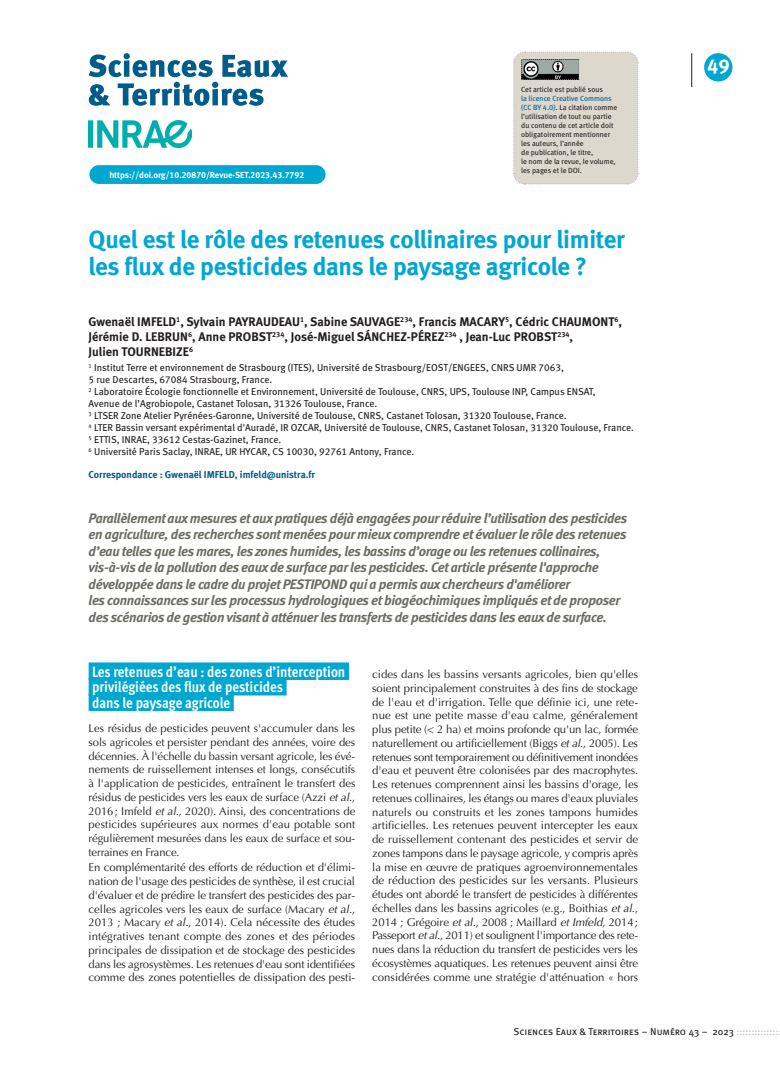
<style>
.page{position:relative;width:780px;height:1088px;background:#fff}
.page>*{position:absolute;margin:0;border:0;box-sizing:border-box;transform-origin:0 0}
.t1{font:700 25px/27.5px "Meta Bold LF Roman";letter-spacing:-.01em;color:#00a7d1}
.t2{font:700 20px "Meta Bold LF Caps";color:#fff}
.t3{font:15px/15.5px "Meta Cond OT Bold";color:#fff}
.t4{font:700 13.75px/16.5px "Meta Bold LF Italic";letter-spacing:-.02em;color:#6c6d67}
.t5{font:700 12.5px/15px "Meta Bold LF Roman";color:#231f20}
.t6{font:11.25px/13.8px "Optima";letter-spacing:-.005em;color:#231f20;text-align:justify}
.t7{font:10px/12px "Meta Book LF Roman";color:#231f20}
.t8{font:10px "Meta Book Caps";letter-spacing:-.005em;color:#231f20}
.t9{font:700 10px "Meta Bold LF Roman";color:#005c8a}
.t10{font:700 8.75px "Meta Bold LF Roman";color:#fff}
.t11{font:7.5px/9px "Meta Book LF Roman";color:#231f20}
.s1{color:#005c8a}
.s2{font-style:italic}
.s3{color:#bcbdc0}
</style>
<div class="page">
<svg style="left:89px;top:53px;width:199px;height:53px"></svg>
<img style="left:89px;top:120px;width:102px;height:28px">
<div style="left:89px;top:165px;width:236px;height:19px;background:#00a7d1;border-radius:9px"></div>
<svg style="left:513px;top:52px;width:125px;height:133px;background:#d5d1c7"></svg>
<div style="left:704px;top:53px;width:28px;height:28px;background:#00a7d1;border-radius:50%"></div>
<hr style="left:691px;top:53px;width:1px;height:34px;background:#231f20">
<div style="left:89px;top:662px;width:260px;height:18px;background:#00a7d1"></div>
<div style="left:89px;top:678px;width:197px;height:17px;background:#00a7d1"></div>
<div style="left:89px;top:693px;width:145px;height:18px;background:#00a7d1"></div>
<p class="t10" style="left:109px;top:170px;width:196px">https://doi.org/10.20870/Revue-SET.2023.43.7792</p>
<p class="t11" style="left:521px;top:85px;width:83px">Cet article est publié sous</p>
<p class="t11" style="left:521px;top:94px;width:97px"><span class="s1">la licence Creative Commons (CC BY 4.0)</span>. La citation comme l’utilisation de tout ou partie du contenu de cet article doit obligatoirement mentionner les auteurs, l’année<br>de publication, le titre,<br>le nom de la revue, le volume, les pages et le DOI.</p>
<h1 class="t1" style="left:89px;top:225px;width:537px">Quel est le rôle des retenues collinaires pour limiter les flux de pesticides dans le paysage agricole ?</h1>
<p class="t5" style="left:89px;top:314px;width:535px">Gwenaël IMFELD<sup>1</sup>, Sylvain PAYRAUDEAU<sup>1</sup>, Sabine SAUVAGE<sup>234</sup>, Francis MACARY<sup>5</sup>, Cédric CHAUMONT<sup>6</sup>,<br>Jérémie D. LEBRUN<sup>6</sup>, Anne PROBST<sup>234</sup>, José-Miguel SÁNCHEZ-PÉREZ<sup>234</sup> , Jean-Luc PROBST<sup>234</sup>,<br>Julien TOURNEBIZE<sup>6</sup></p>
<p class="t7" style="left:89px;top:362px;width:547px"><sup>1</sup> Institut Terre et environnement de Strasbourg (ITES), Université de Strasbourg/EOST/ENGEES, CNRS UMR 7063,<br>5 rue Descartes, 67084 Strasbourg, France.<br><sup>2</sup> Laboratoire Écologie fonctionnelle et Environnement, Université de Toulouse, CNRS, UPS, Toulouse INP, Campus ENSAT,<br>Avenue de l’Agrobiopole, Castanet Tolosan, 31326 Toulouse, France.<br><sup>3</sup> LTSER Zone Atelier Pyrénées-Garonne, Université de Toulouse, CNRS, Castanet Tolosan, 31320 Toulouse, France.<br><sup>4</sup> LTER Bassin versant expérimental d'Auradé, IR OZCAR, Université de Toulouse, CNRS, Castanet Tolosan, 31320 Toulouse, France.<br><sup>5</sup> ETTIS, INRAE, 33612 Cestas-Gazinet, France.<br><sup>6</sup> Université Paris Saclay, INRAE, UR HYCAR, CS 10030, 92761 Antony, France.</p>
<p class="t9" style="left:89px;top:468px;width:228px">Correspondance : Gwenaël IMFELD, imfeld@unistra.fr</p>
<p class="t4" style="left:89px;top:510px;width:540px">Parallèlement aux mesures et aux pratiques déjà engagées pour réduire l’utilisation des pesticides en agriculture, des recherches sont menées pour mieux comprendre et évaluer le rôle des retenues d’eau telles que les mares, les zones humides, les bassins d’orage ou les retenues collinaires, vis-à-vis de la pollution des eaux de surface par les pesticides. Cet article présente l'approche développée dans le cadre du projet PESTIPOND qui a permis aux chercheurs d'améliorer<br>les connaissances sur les processus hydrologiques et biogéochimiques impliqués et de proposer des scénarios de gestion visant à atténuer les transferts de pesticides dans les eaux de surface.</p>
<h3 class="t3" style="left:92px;top:664px;width:255px">Les retenues d’eau : des zones d’interception privilégiées des flux de pesticides<br>dans le paysage agricole</h3>
<p class="t6" style="left:89px;top:721px;width:268px">Les résidus de pesticides peuvent s'accumuler dans les sols agricoles et persister pendant des années, voire des décennies. À l'échelle du bassin versant agricole, les évé&shy;nements de ruissellement intenses et longs, consécutifs à l'application de pesticides, entraînent le transfert des résidus de pesticides vers les eaux de surface (Azzi <span class="s2">et al</span>., 2016; Imfeld <span class="s2">et al.</span>, 2020). Ainsi, des concentrations de pesticides supérieures aux normes d'eau potable sont régulièrement mesurées dans les eaux de surface et sou&shy;terraines en France.</p>
<p class="t6" style="left:89px;top:861px;width:268px">En complémentarité des efforts de réduction et d'élimi&shy;nation de l'usage des pesticides de synthèse, il est crucial d'évaluer et de prédire le transfert des pesticides des par&shy;celles agricoles vers les eaux de surface (Macary <span class="s2">et al</span>., 2013 ; Macary <span class="s2">et al</span>., 2014). Cela nécessite des études intégratives tenant compte des zones et des périodes principales de dissipation et de stockage des pesticides dans les agrosystèmes. Les retenues d'eau sont identifiées comme des zones potentielles de dissipation des pesti-</p>
<p class="t6" style="left:372px;top:668px;width:267px">cides dans les bassins versants agricoles, bien qu'elles soient principalement construites à des fins de stockage de l'eau et d'irrigation. Telle que définie ici, une rete&shy;nue est une petite masse d'eau calme, généralement plus petite (&lt; 2 ha) et moins profonde qu'un lac, formée naturellement ou artificiellement (Biggs <span class="s2">et al</span>., 2005). Les retenues sont temporairement ou définitivement inondées d'eau et peuvent être colonisées par des macrophytes.<br>Les retenues comprennent ainsi les bassins d'orage, les retenues collinaires, les étangs ou mares d'eaux pluviales naturels ou construits et les zones tampons humides artificielles. Les retenues peuvent intercepter les eaux de ruissellement contenant des pesticides et servir de zones tampons dans le paysage agricole, y compris après la mise en œuvre de pratiques agroenvironnementales de réduction des pesticides sur les versants. Plusieurs études ont abordé le transfert de pesticides à différentes échelles dans les bassins agricoles (e.g., Boithias <span class="s2">et al.</span>, 2014 ; Grégoire <span class="s2">et al.</span>, 2008 ; Maillard <span class="s2">et Imfeld,</span> 2014; Passeport <span class="s2">et al.</span>, 2011) et soulignent l'importance des rete&shy;nues dans la réduction du transfert de pesticides vers les écosystèmes aquatiques. Les retenues peuvent ainsi être considérées comme une stratégie d'atténuation « hors</p>
<h2 class="t2" style="left:707px;top:54px;width:24px">49</h2>
<p class="t8" style="left:513px;top:1026px;width:266px">Sciences Eaux &amp; Territoires – Numéro 43 – 2023 <span class="s3">::::::::::::::</span></p>
</div>
